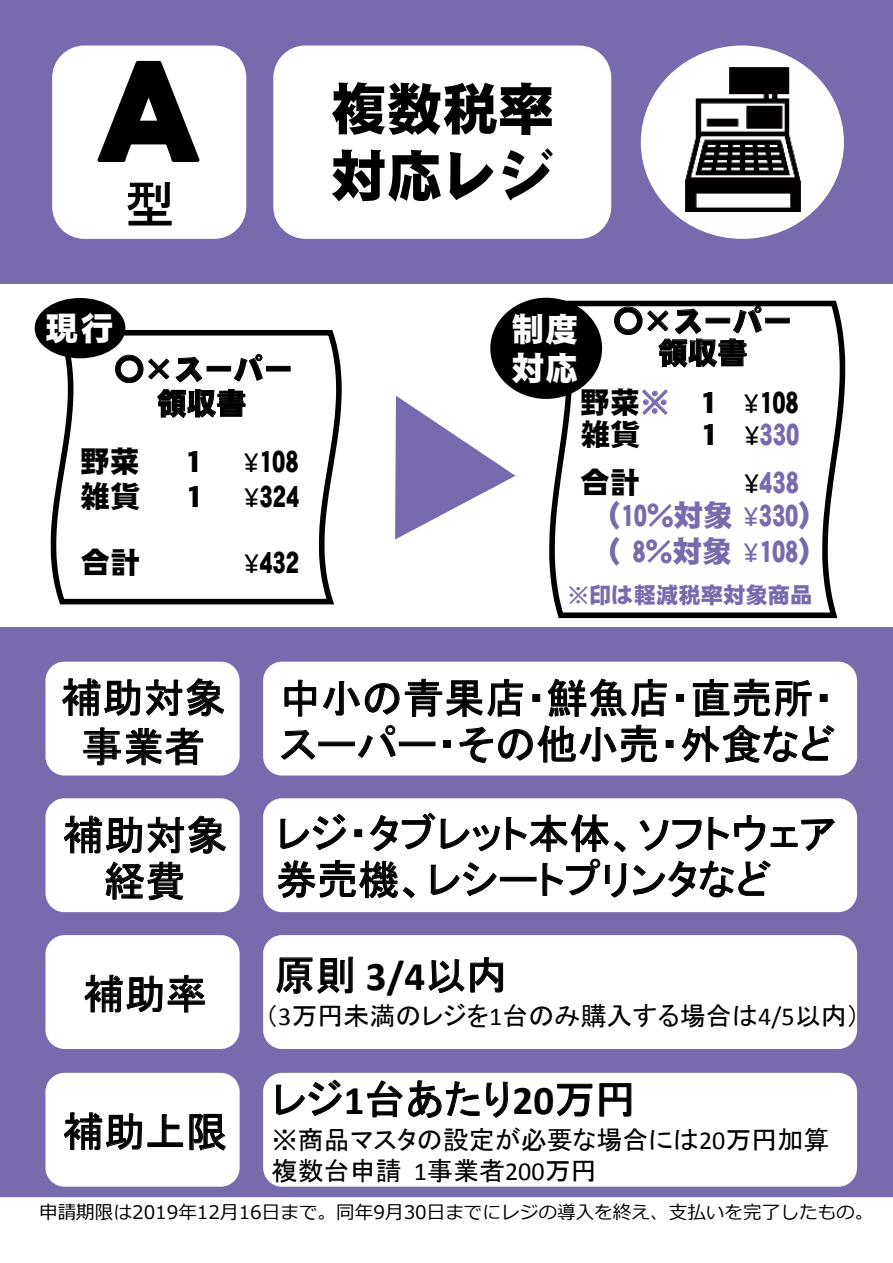
<style>
.page{position:relative;width:893px;height:1263px;background:#fff}
.page>*{position:absolute;margin:0;border:0;box-sizing:border-box;transform-origin:0 0}
.t1{font:55.8px/66.9px "DFP Gothic CID EB";color:#000}
.t2{font:40.95px/46px "MS P Gothic";color:#000;text-align:center}
.t3{font:33px/39.6px "DFP Gothic CID EB";color:#fff}
.t4{font:29.85px/34.5px "DFP Gothic CID EB";color:#000;text-align:center}
.t5{font:29.85px/33px "DFP Gothic CID EB";color:#796aae;scale:.75 1}
.t6{font:29.85px "DFP Gothic CID EB";color:#000;scale:.75 1}
.t7{font:29.85px "DFP Gothic CID EB";color:#796aae}
.t8{font:25.95px/31.2px "MS P Gothic";color:#000}
.t9{font:22.35px "DFP Gothic CID EB";color:#796aae}
.t10{font:18.6px "Meiryo";color:#000}
.s1{font-family:"Calibri"}
.s2{color:#796aae}
.s3{color:#000}
.s4{font-family:"Calibri";color:#000}
.s5{font-family:"Calibri";font-weight:700}
.s6{font-family:"MS Gothic"}
</style>
<div class="page">
<div style="left:0;top:0;width:893px;height:1228px;background:#796aae"></div>
<div style="left:0;top:1198px;width:893px;height:30px;background:#fff"></div>
<hr style="left:0;top:1197px;width:893px;height:1px;background:#fff">
<div style="left:641px;top:46px;width:203px;height:193px;background:#fff;border-radius:50%"></div>
<div style="left:273px;top:46px;width:338px;height:193px;background:#fff;border-radius:32px"></div>
<div style="left:52px;top:46px;width:194px;height:193px;background:#fff;border-radius:32px"></div>
<div style="left:0;top:285px;width:893px;height:342px;background:#fff"></div>
<div style="left:45px;top:798px;width:195px;height:114px;background:#fff;border-radius:19px"></div>
<svg style="left:64px;top:815px;width:162px;height:39px"></svg>
<svg style="left:105px;top:861px;width:79px;height:40px"></svg>
<div style="left:263px;top:798px;width:594px;height:114px;background:#fff;border-radius:19px"></div>
<svg style="left:280px;top:813px;width:67px;height:38px"></svg>
<div style="left:354px;top:829px;width:8px;height:8px;border:1px solid #000"></div>
<svg style="left:370px;top:812px;width:130px;height:40px"></svg>
<svg style="left:639px;top:819px;width:63px;height:32px"></svg>
<svg style="left:708px;top:815px;width:127px;height:37px"></svg>
<svg style="left:277px;top:860px;width:138px;height:39px"></svg>
<svg style="left:430px;top:862px;width:67px;height:34px"></svg>
<div style="left:500px;top:877px;width:36px;height:4px;border:1px solid #000"></div>
<svg style="left:506px;top:814px;width:120px;height:84px"></svg>
<svg style="left:633px;top:860px;width:138px;height:38px"></svg>
<div style="left:45px;top:935px;width:195px;height:114px;background:#fff;border-radius:19px"></div>
<svg style="left:84px;top:974px;width:121px;height:39px"></svg>
<div style="left:263px;top:935px;width:594px;height:114px;background:#fff;border-radius:19px"></div>
<svg style="left:276px;top:956px;width:77px;height:38px"></svg>
<svg style="left:428px;top:957px;width:75px;height:36px"></svg>
<div style="left:45px;top:1073px;width:195px;height:114px;background:#fff;border-radius:19px"></div>
<svg style="left:64px;top:1112px;width:119px;height:38px"></svg>
<svg style="left:189px;top:1113px;width:37px;height:38px"></svg>
<div style="left:263px;top:1073px;width:594px;height:114px;background:#fff;border-radius:19px"></div>
<svg style="left:275px;top:1079px;width:67px;height:37px"></svg>
<svg style="left:367px;top:1080px;width:113px;height:38px"></svg>
<svg style="left:486px;top:1081px;width:22px;height:37px"></svg>
<svg style="left:557px;top:1083px;width:36px;height:34px"></svg>
<svg style="left:599px;top:1083px;width:33px;height:34px"></svg>
<div style="left:45px;top:662px;width:195px;height:113px;background:#fff;border-radius:19px"></div>
<svg style="left:62px;top:678px;width:163px;height:38px"></svg>
<svg style="left:83px;top:727px;width:121px;height:39px"></svg>
<div style="left:263px;top:662px;width:594px;height:113px;background:#fff;border-radius:19px"></div>
<img style="left:685px;top:67px;width:116px;height:145px">
<svg style="left:395px;top:396px;width:120px;height:143px"></svg>
<svg style="left:51px;top:330px;width:291px;height:274px"></svg>
<svg style="left:115px;top:354px;width:176px;height:29px"></svg>
<svg style="left:157px;top:389px;width:89px;height:29px"></svg>
<svg style="left:549px;top:301px;width:296px;height:317px"></svg>
<svg style="left:614px;top:306px;width:176px;height:62px"></svg>
<svg style="left:642px;top:389px;width:26px;height:26px"></svg>
<div style="left:35px;top:298px;width:90px;height:60px;background:#000;border-radius:50%"></div>
<div style="left:490px;top:298px;width:112px;height:101px;background:#000;border-radius:50%"></div>
<svg style="left:97px;top:60px;width:103px;height:102px"></svg>
<svg style="left:127px;top:182px;width:45px;height:44px"></svg>
<svg style="left:284px;top:679px;width:32px;height:38px"></svg>
<svg style="left:323px;top:678px;width:200px;height:39px"></svg>
<div style="left:532px;top:694px;width:8px;height:8px;border:1px solid #000"></div>
<svg style="left:547px;top:678px;width:120px;height:39px"></svg>
<div style="left:676px;top:694px;width:8px;height:8px;border:1px solid #000"></div>
<svg style="left:692px;top:678px;width:120px;height:39px"></svg>
<div style="left:820px;top:694px;width:8px;height:8px;border:1px solid #000"></div>
<svg style="left:281px;top:729px;width:35px;height:31px"></svg>
<div style="left:318px;top:742px;width:37px;height:4px;border:1px solid #000"></div>
<svg style="left:358px;top:725px;width:38px;height:33px"></svg>
<div style="left:399px;top:742px;width:36px;height:4px;border:1px solid #000"></div>
<div style="left:443px;top:740px;width:8px;height:8px;border:1px solid #000"></div>
<svg style="left:459px;top:724px;width:198px;height:39px"></svg>
<div style="left:666px;top:740px;width:7px;height:8px;border:1px solid #000"></div>
<svg style="left:681px;top:725px;width:154px;height:38px"></svg>
<h1 class="t1" style="left:331px;top:74px;width:225px">複数税率対応レジ</h1>
<p class="t3" style="left:45px;top:308px;width:70px">現行</p>
<p class="t4" style="left:114px;top:351px;width:180px">〇×スーパー領収書</p>
<p class="t4" style="left:80px;top:443px;width:61px">野菜</p>
<p class="t4" style="left:184px;top:443px;width:19px">1</p>
<p class="t6" style="left:244px;top:445px;width:75px"><span class="s1">¥</span>108</p>
<p class="t4" style="left:80px;top:479px;width:61px">雑貨</p>
<p class="t4" style="left:185px;top:479px;width:19px">1</p>
<p class="t6" style="left:244px;top:480px;width:75px"><span class="s1">¥</span>324</p>
<p class="t4" style="left:80px;top:545px;width:61px">合計</p>
<p class="t6" style="left:244px;top:546px;width:75px"><span class="s1">¥</span>432</p>
<p class="t4" style="left:613px;top:304px;width:180px;line-height:32px">〇×スーパー領収書</p>
<p class="t4" style="left:580px;top:385px;width:220px;line-height:32.2px;text-align:left">野菜<span class="s2">※</span> 1 <span class="s1">¥</span>108雑貨</p>
<p class="t3" style="left:511px;top:308px;width:68px">制度対応</p>
<p class="t5" style="left:700px;top:417px;width:134px"><span class="s3">1</span> <span class="s4">¥</span>330</p>
<p class="t4" style="left:580px;top:464px;width:61px">合計</p>
<p class="t5" style="left:610px;top:465px;width:268px;text-indent:134px"><span class="s4">¥</span>438 (10%対象 <span class="s1">¥</span>330)</p>
<p class="t7" style="left:610px;top:535px;width:201px">( 8%対象 <span class="s1">¥</span>108)</p>
<p class="t9" style="left:567px;top:582px;width:247px">※印は軽減税率対象商品</p>
<p class="t2" style="left:61px;top:673px;width:166px;line-height:49.1px">補助対象事業者</p>
<p class="t2" style="left:280px;top:675px;width:557px;text-align:left">中小の青果店・鮮魚店・直売所・スーパー・その他小売・外食など</p>
<p class="t2" style="left:63px;top:812px;width:166px">補助対象経費</p>
<p class="t2" style="left:276px;top:810px;width:562px;text-align:left">レジ・タブレット本体、ソフトウェア券売機、レシートプリンタなど</p>
<p class="t2" style="left:84px;top:971px;width:125px">補助率</p>
<p class="t2" style="left:63px;top:1108px;width:166px">補助上限</p>
<p class="t2" style="left:274px;top:952px;width:234px">原則 <span class="s5">3/4</span>以内</p>
<p class="t8" style="left:265px;top:999px;width:596px">（<span class="s1">3</span>万円未満のレジを<span class="s1">1</span>台のみ購入する場合は<span class="s1">4/5</span>以内）</p>
<p class="t2" style="left:272px;top:1076px;width:366px">レジ<span class="s5">1</span>台あたり<span class="s5">20</span>万円</p>
<p class="t8" style="left:272px;top:1124px;width:559px"><span class="s6">※</span>商品マスタの設定が必要な場合には<span class="s1">20</span>万円加算複数台申請 <span class="s1">1</span>事業者<span class="s1">200</span>万円</p>
<p class="t10" style="left:39px;top:1200px;width:836px">申請期限は2019年12月16日まで。同年9月30日までにレジの導入を終え、支払いを完了したもの。</p>
</div>
